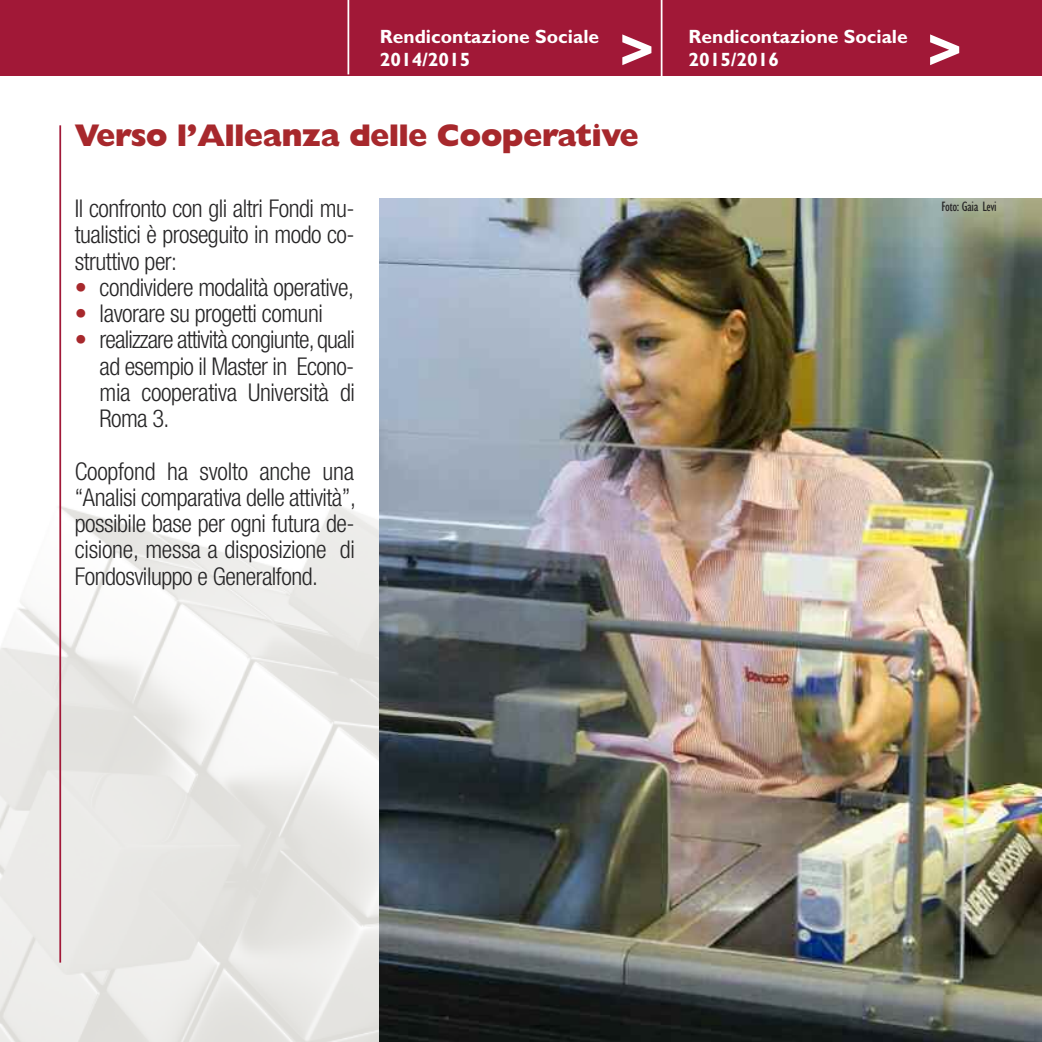
<style>
.page{position:relative;width:1042px;height:1042px;background:#fff}
.page>*{position:absolute;margin:0;border:0;box-sizing:border-box;transform-origin:0 0}
.t1{font:800 52.5px "Gill Sans";color:#fff}
.t2{font:800 31.5px "Gill Sans";letter-spacing:-.025em;color:#a7282c}
.t3{font:300 condensed 24.5px/26.2px "Helvetica Neue";letter-spacing:-.02em;color:#272627;text-align:justify}
.t4{font:700 19.25px/23.1px "Gill Sans";color:#fff}
.t5{font:condensed 14px "Gill Sans";letter-spacing:-.025em;color:#272627}
.s1{font-weight:400;color:#a7282c}
</style>
<div class="page">
<img style="left:1px;top:288px;width:379px;height:754px">
<img style="left:380px;top:198px;width:662px;height:844px">
<div style="left:0;top:0;width:1042px;height:76px;background:#a11837"></div>
<hr style="left:347px;top:0;width:2px;height:74px;background:#fff">
<hr style="left:661px;top:0;width:1px;height:80px;background:#fff">
<hr style="left:59px;top:125px;width:2px;height:837px;background:#a11837">
<p class="t4" style="left:380px;top:27px;width:221px">Rendicontazione Sociale<br>2014/2015</p>
<h1 class="t1" style="left:619px;top:30px;width:37px">&gt;</h1>
<h1 class="t1" style="left:927px;top:30px;width:37px">&gt;</h1>
<p class="t4" style="left:688px;top:27px;width:221px">Rendicontazione Sociale<br>2015/2016</p>
<p class="t2" style="left:74px;top:123px;width:566px">Verso l’Alleanza delle Cooperative</p>
<p class="t3" style="left:75px;top:197px;width:281px">Il confronto con gli altri Fondi mu&shy;tualistici è proseguito in modo co&shy;struttivo per:</p>
<p class="t3" style="left:75px;top:276px;width:281px"><span class="s1">•</span> condividere modalità operative,</p>
<p class="t3" style="left:75px;top:302px;width:250px"><span class="s1">•</span> lavorare su progetti comuni</p>
<p class="t3" style="left:100px;top:328px;width:257px;text-indent:-25px"><span class="s1">•</span> realizzare attività congiunte,quali ad esempio il Master in Econo&shy;mia cooperativa Università di Roma 3.</p>
<p class="t3" style="left:75px;top:460px;width:283px">Coopfond ha svolto anche una “Analisi comparativa delle attività”, possibile base per ogni futura de&shy;cisione, messa a disposizione di Fondosviluppo e Generalfond.</p>
<p class="t5" style="left:941px;top:201px;width:57px">Foto: Gaia Levi</p>
</div>
